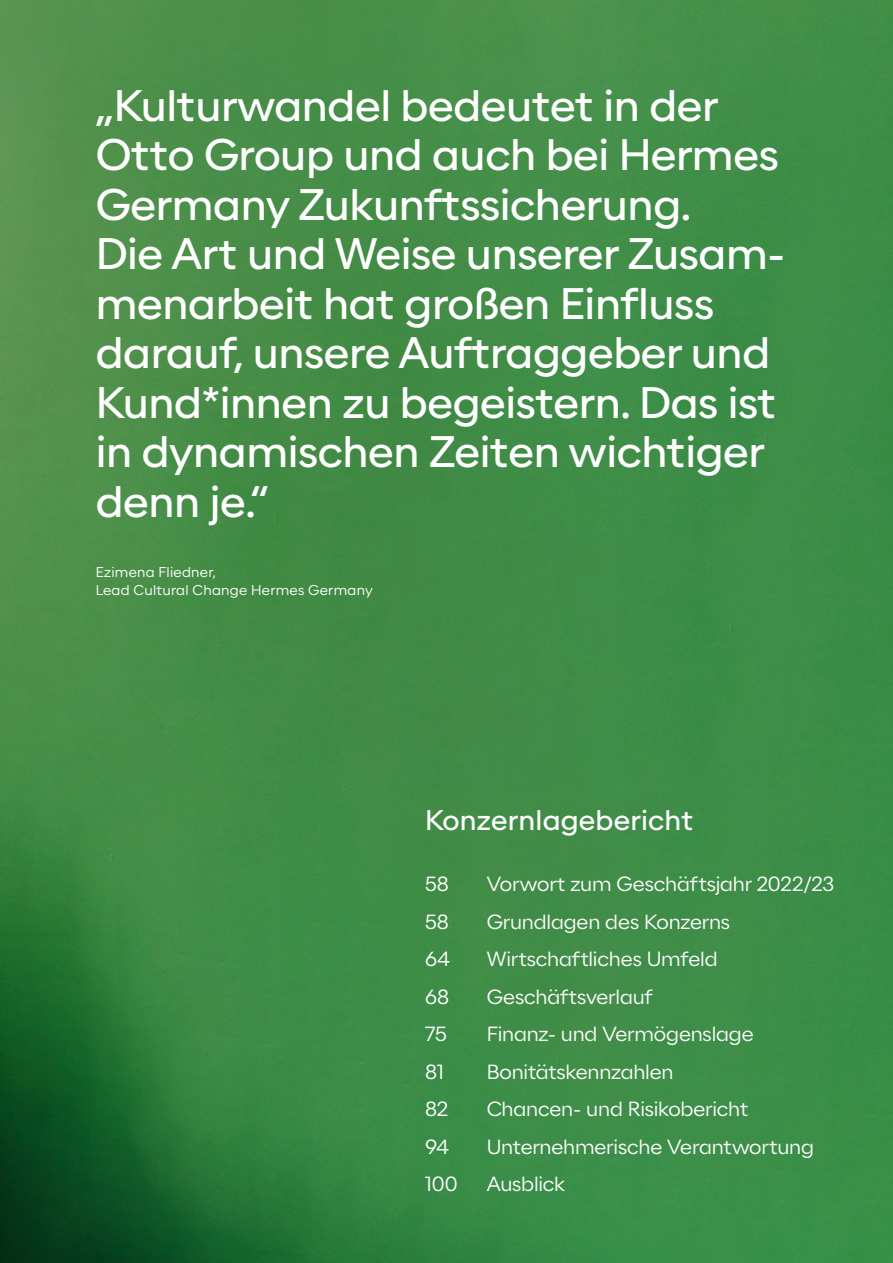
<style>
.page{position:relative;width:893px;height:1263px;background:#fff}
.page>*{position:absolute;margin:0;border:0;box-sizing:border-box;transform-origin:0 0}
.t1{font:42px/49.5px "Optimist";letter-spacing:-.01em;color:#fff}
.t2{font:27px "Optimist";letter-spacing:.005em;color:#fff}
.t3{font:19.5px/37.5px "Optimist Light Contrast";letter-spacing:-.01em;color:#fff}
.t4{font:300 13.5px/18px "Optimist";letter-spacing:.02em;color:#fff}
</style>
<div class="page">
<img style="left:0;top:0;width:893px;height:1263px">
<p class="t1" style="left:96px;top:79px;width:691px">„Kulturwandel bedeutet in der<br>Otto Group und auch bei Hermes<br>Germany Zukunftssicherung.<br>Die Art und Weise unserer Zusam&shy;menarbeit hat großen Einfluss darauf, unsere Auftraggeber und<br>Kund*innen zu begeistern. Das ist in dynamischen Zeiten wichtiger denn je.“</p>
<p class="t4" style="left:96px;top:563px;width:279px">Ezimena Fliedner,<br>Lead Cultural Change Hermes Germany</p>
<p class="t2" style="left:425px;top:802px;width:270px">Konzernlagebericht</p>
<p class="t3" style="left:425px;top:865px;width:34px">58<br>58<br>64<br>68<br>75<br>81<br>82<br>94<br>100</p>
<p class="t3" style="left:487px;top:865px;width:349px">Vorwort zum Geschäftsjahr 2022/23<br>Grundlagen des Konzerns<br>Wirtschaftliches Umfeld<br>Geschäftsverlauf<br>Finanz- und Vermögenslage<br>Bonitätskennzahlen<br>Chancen- und Risikobericht<br>Unternehmerische Verantwortung<br>Ausblick</p>
</div>
